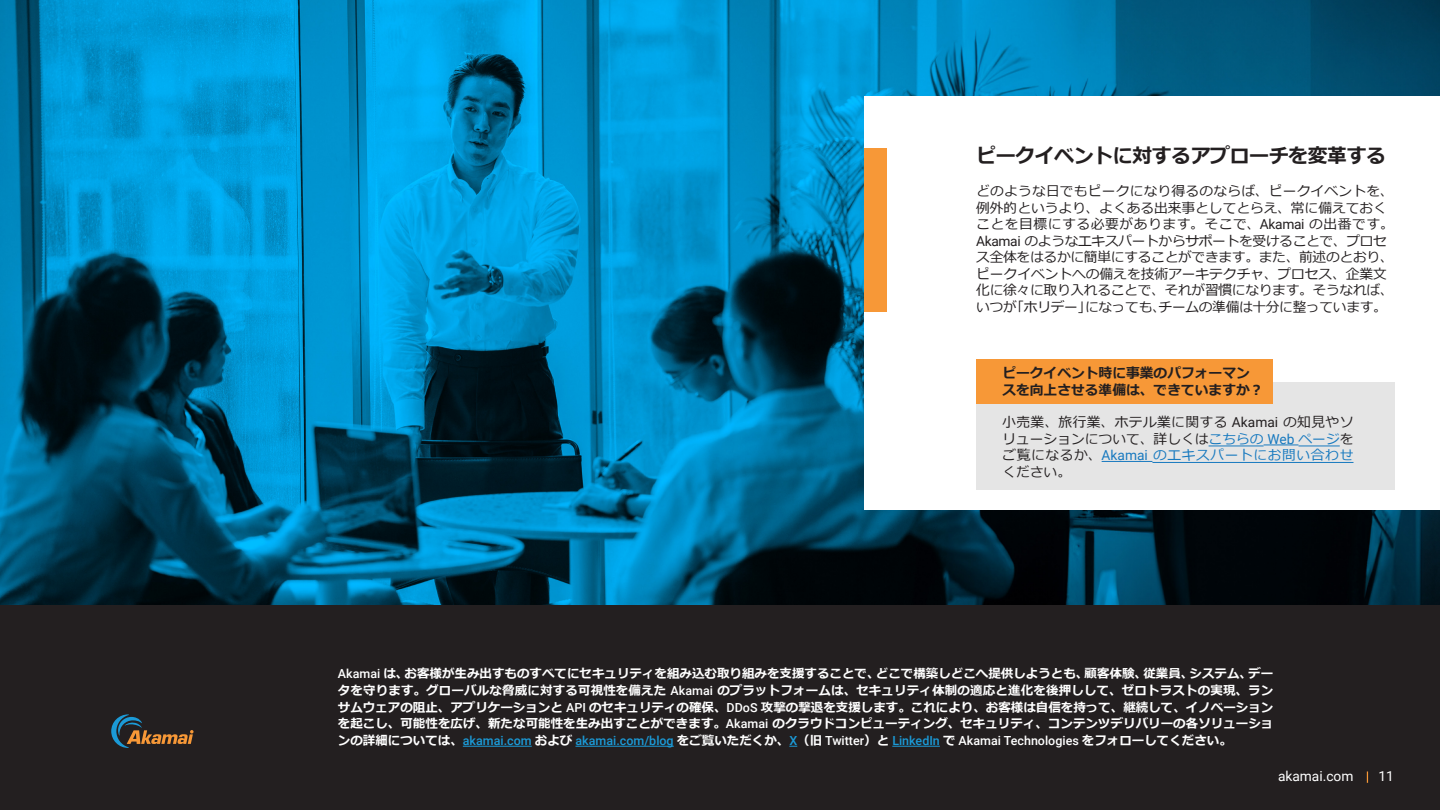
<style>
.page{position:relative;width:1440px;height:810px;background:#fff}
.page>*{position:absolute;margin:0;border:0;box-sizing:border-box;transform-origin:0 0}
.t1{font:700 20px "Meiryo";letter-spacing:-.025em;color:#231f20}
.t2{font:13.75px/16.5px "Meiryo";letter-spacing:-.005em;color:#231f20}
.t3{font:700 13.75px/16.5px "Meiryo";color:#231f20}
.t4{font:13.75px "Roboto";color:#fff}
.t5{font:700 12.5px/16.9px "Meiryo";color:#fff;text-align:justify}
.s1{font-family:"Roboto"}
.s2{color:#1779bf}
.s3{font-family:"Roboto";color:#1779bf}
.s4{font-family:"Roboto";font-weight:500}
.s5{font-family:"Roboto";font-weight:500;color:#1b9ad7}
</style>
<div class="page">
<img style="left:0;top:0;width:1440px;height:606px">
<div style="left:0;top:606px;width:1440px;height:204px;background:#231f20"></div>
<hr style="left:463px;top:746px;width:69px;height:1px;background:#1b9ad7">
<hr style="left:575px;top:746px;width:99px;height:1px;background:#1b9ad7">
<hr style="left:892px;top:746px;width:48px;height:1px;background:#1b9ad7">
<svg style="left:111px;top:714px;width:83px;height:34px"></svg>
<svg style="left:1367px;top:771px;width:1px;height:12px"></svg>
<div style="left:864px;top:96px;width:576px;height:414px;background:#fff"></div>
<div style="left:976px;top:382px;width:419px;height:108px;background:#e5e5e5"></div>
<div style="left:976px;top:359px;width:297px;height:45px;background:#f79837"></div>
<div style="left:864px;top:148px;width:23px;height:163px;background:#f79837"></div>
<hr style="left:1209px;top:446px;width:55px;height:1px;background:#1779bf">
<hr style="left:1264px;top:445px;width:35px;height:1px;background:#1779bf">
<hr style="left:1299px;top:446px;width:41px;height:1px;background:#1779bf">
<hr style="left:1102px;top:461px;width:50px;height:1px;background:#1779bf">
<hr style="left:1152px;top:462px;width:202px;height:1px;background:#1779bf">
<p class="t1" style="left:976px;top:142px;width:412px">ピークイベントに対するアプローチを変革する</p>
<p class="t2" style="left:976px;top:184px;width:419px">どのような日でもピークになり得るのならば、ピークイベントを、例外的というより、よくある出来事としてとらえ、常に備えておくことを目標にする必要があります。そこで、<span class="s1">Akamai</span> の出番です。<span class="s1">Akamai</span> のようなエキスパートからサポートを受けることで、プロセス全体をはるかに簡単にすることができます。また、前述のとおり、ピークイベントへの備えを技術アーキテクチャ、プロセス、企業文化に徐々に取り入れることで、それが習慣になります。そうなれば、いつが「ホリデー」になっても、チームの準備は十分に整っています。</p>
<p class="t3" style="left:1002px;top:366px;width:263px">ピークイベント時に事業のパフォーマンスを向上させる準備は、できていますか？</p>
<p class="t2" style="left:1002px;top:415px;width:353px;text-align:justify">小売業、旅行業、ホテル業に関する <span class="s1">Akamai</span> の知見やソリューションについて、詳しくは<span class="s2">こちらの</span> <span class="s3">Web</span> <span class="s2">ページ</span>をご覧になるか、<span class="s3">Akamai</span> <span class="s2">のエキスパートにお問い合わせ</span>ください。</p>
<p class="t5" style="left:338px;top:665px;width:937px"><span class="s4">Akamai</span> は、お客様が生み出すものすべてにセキュリティを組み込む取り組みを支援することで、どこで構築しどこへ提供しようとも、顧客体験、従業員、システム、データを守ります。グローバルな脅威に対する可視性を備えた <span class="s4">Akamai</span> のプラットフォームは、セキュリティ体制の適応と進化を後押しして、ゼロトラストの実現、ランサムウェアの阻止、アプリケーションと <span class="s4">API</span> のセキュリティの確保、<span class="s4">DDoS</span> 攻撃の撃退を支援します。これにより、お客様は自信を持って、継続して、イノベーションを起こし、可能性を広げ、新たな可能性を生み出すことができます。<span class="s4">Akamai</span> のクラウドコンピューティング、セキュリティ、コンテンツデリバリーの各ソリューションの詳細については、<span class="s5">akamai.com</span> および <span class="s5">akamai.com/blog</span> をご覧いただくか、<span class="s5">X</span>（旧 <span class="s4">Twitter</span>）と <span class="s5">LinkedIn</span> で <span class="s4">Akamai Technologies</span> をフォローしてください。</p>
<p class="t4" style="left:1278px;top:766px;width:77px">akamai.com</p>
<p class="t4" style="left:1379px;top:766px;width:17px">11</p>
</div>
